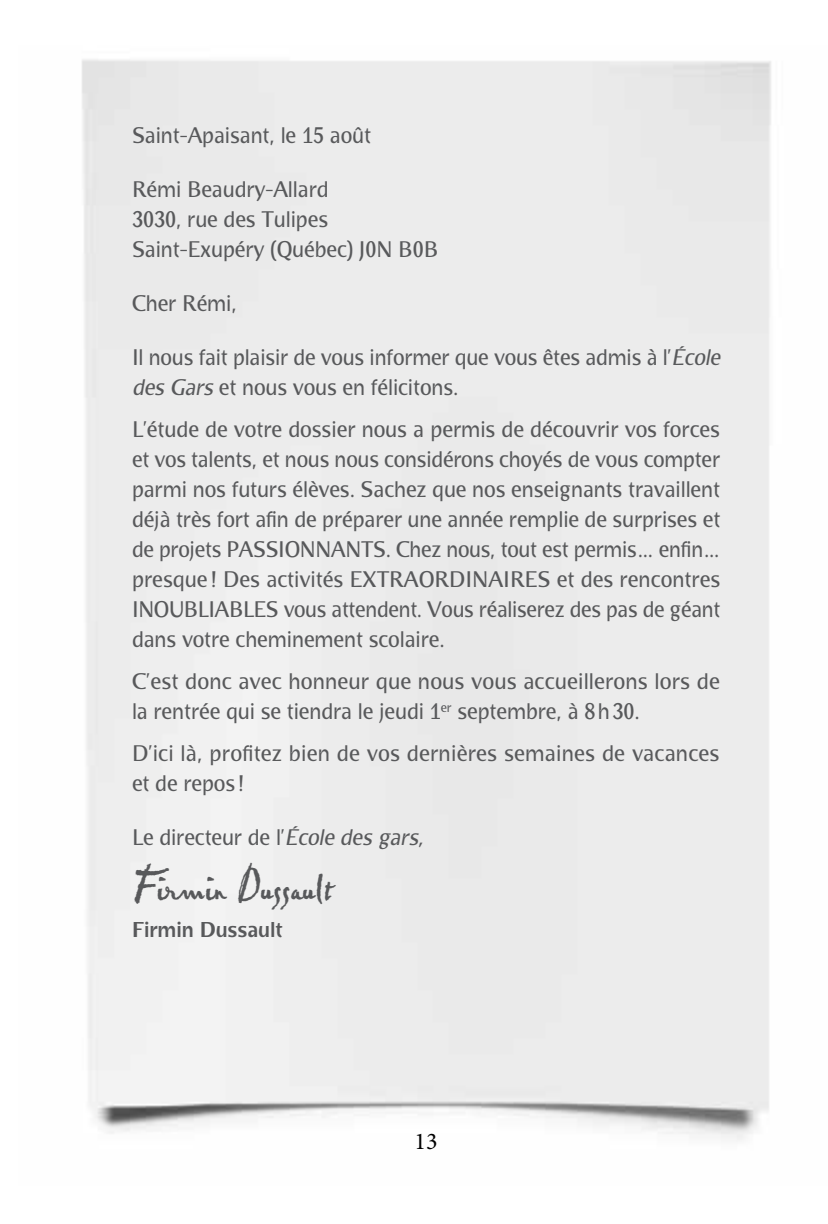
<style>
.page{position:relative;width:828px;height:1224px;background:#fff}
.page>*{position:absolute;margin:0;border:0;box-sizing:border-box;transform-origin:0 0}
.t1{font:46px "Pablo Plain";color:#58595b}
.t2{font:24px "Minion Pro";color:#000}
.t3{font:21px/30px "Bradlo Sans";color:#58595b}
.t4{font:700 20px "Bradlo Sans";color:#58595b}
.s1{font-style:italic}
</style>
<div class="page">
<div style="left:82px;top:59px;width:689px;height:1082px;background:#ececec"></div>
<p class="t3" style="left:132px;top:120px;width:240px">Saint-Apaisant, le 15 août</p>
<p class="t3" style="left:132px;top:174px;width:308px">Rémi Beaudry-Allard<br>3030, rue des Tulipes<br>Saint-Exupéry (Québec) J0N B0B</p>
<p class="t3" style="left:132px;top:288px;width:106px">Cher Rémi,</p>
<p class="t3" style="left:132px;top:342px;width:594px">Il nous fait plaisir de vous informer que vous êtes admis à l’<span class="s1">École des Gars</span> et nous vous en félicitons.</p>
<p class="t3" style="left:132px;top:414px;width:590px;text-align:justify">L’étude de votre dossier nous a permis de découvrir vos forces et vos talents, et nous nous considérons choyés de vous compter parmi nos futurs élèves. Sachez que nos enseignants travaillent déjà très fort afin de préparer une année remplie de surprises et de projets PASSIONNANTS. Chez nous, tout est permis… enfin… presque ! Des activités EXTRAORDINAIRES et des rencontres INOUBLIABLES vous attendent. Vous réaliserez des pas de géant dans votre cheminement scolaire.</p>
<p class="t3" style="left:132px;top:666px;width:589px">C’est donc avec honneur que nous vous accueillerons lors de la rentrée qui se tiendra le jeudi 1<sup>er</sup> septembre, à 8 h 30.</p>
<p class="t3" style="left:132px;top:738px;width:589px">D’ici là, profitez bien de vos dernières semaines de vacances et de repos !</p>
<p class="t3" style="left:132px;top:822px;width:297px">Le directeur de l’<span class="s1">École des gars,</span></p>
<h1 class="t1" style="left:132px;top:857px;width:202px">Firmin Dussault</h1>
<p class="t4" style="left:132px;top:919px;width:152px">Firmin Dussault</p>
<p class="t2" style="left:414px;top:1125px;width:25px">13</p>
</div>
